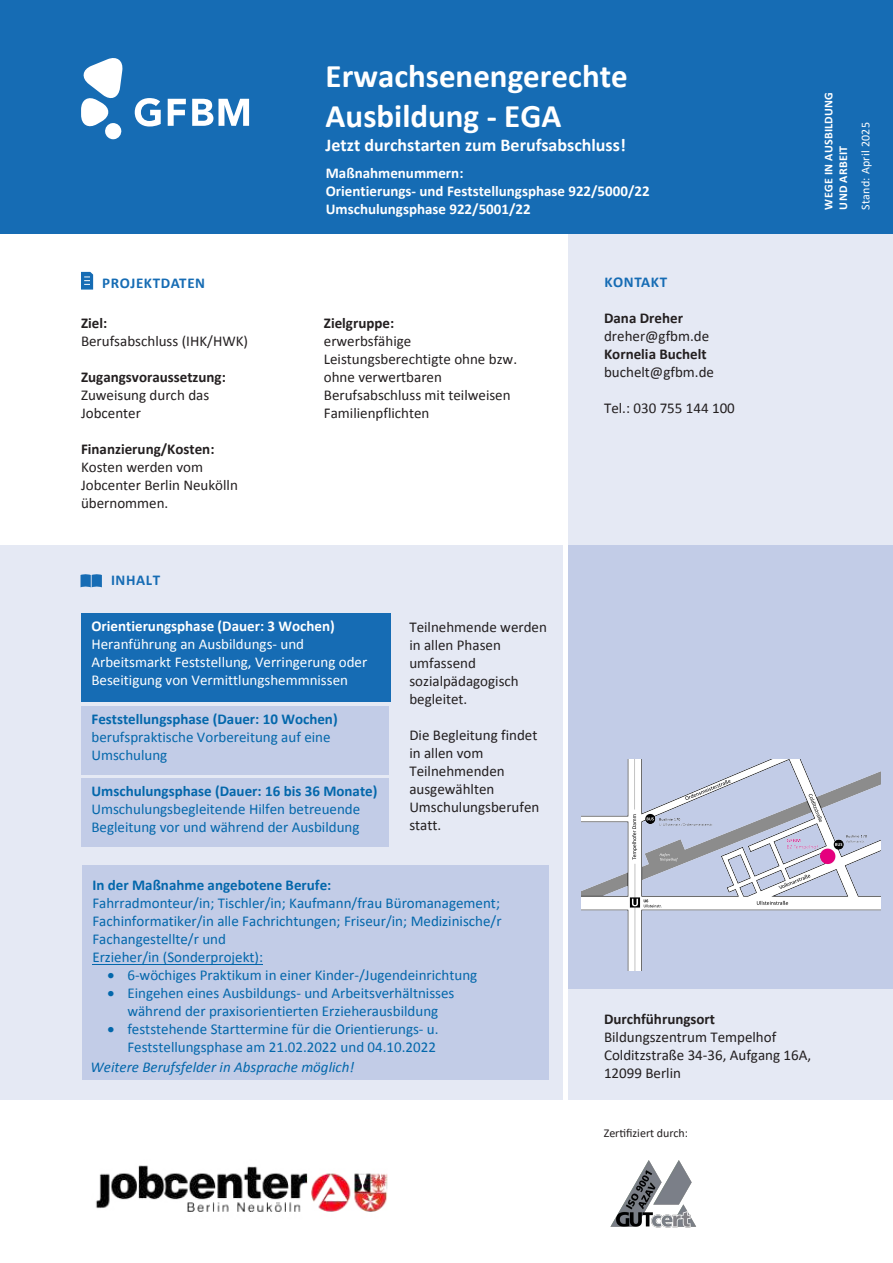
<style>
.page{position:relative;width:893px;height:1263px;background:#fff}
.page>*{position:absolute;margin:0;border:0;box-sizing:border-box;transform-origin:0 0}
.t1{font:700 33px/39.6px "Calibri";color:#fff}
.t2{font:700 18px "Calibri";color:#fff}
.t3{font:15px/18px "Calibri";color:#0367ab}
.t4{font:15px/18px "Calibri";color:#231f20}
.t5{font:15px/18px "Calibri";color:#fff}
.t6{font:700 15px/18px "Calibri";color:#fff}
.t7{font:700 15px "Calibri";color:#231f20}
.t8{font:italic 15px "Calibri";color:#0367ab}
.t9{font:700 15px "Calibri";color:#231f20}
.t10{font:700 15px "Calibri";color:#0367ab}
.t11{font:700 15px "Calibri";letter-spacing:.04em;color:#166cb4}
.t12{font:700 12px/14.4px "Calibri";letter-spacing:.02em;color:#fff}
.t13{font:12px "Calibri";color:#231f20}
.t14{font:12px "Calibri";letter-spacing:.02em;color:#fff}
.s1{font-style:inherit}
.s2{font-weight:700}
</style>
<div class="page">
<div style="left:0;top:545px;width:563px;height:555px;background:#e5e9f4"></div>
<div style="left:82px;top:865px;width:466px;height:214px;background:#c2cce7"></div>
<div style="left:82px;top:778px;width:307px;height:68px;background:#c2cce7"></div>
<div style="left:82px;top:706px;width:307px;height:68px;background:#c2cce7"></div>
<div style="left:568px;top:233px;width:325px;height:867px;background:#e5e9f4"></div>
<div style="left:568px;top:545px;width:325px;height:444px;background:#c2cce7"></div>
<div style="left:0;top:0;width:893px;height:234px;background:#166cb4"></div>
<svg style="left:135px;top:98px;width:26px;height:29px"></svg>
<svg style="left:168px;top:99px;width:18px;height:27px"></svg>
<svg style="left:192px;top:99px;width:57px;height:27px"></svg>
<svg style="left:81px;top:58px;width:42px;height:81px"></svg>
<svg style="left:81px;top:272px;width:12px;height:18px"></svg>
<svg style="left:81px;top:574px;width:21px;height:13px"></svg>
<div style="left:81px;top:613px;width:310px;height:89px;background:#166cb4"></div>
<hr style="left:93px;top:964px;width:170px;height:1px;background:#0367ab">
<img style="left:96px;top:1165px;width:292px;height:47px">
<img style="left:610px;top:1160px;width:86px;height:68px">
<img style="left:581px;top:759px;width:299px;height:211px">
<p class="t11" style="left:102px;top:273px;width:104px">PROJEKTDATEN</p>
<p class="t7" style="left:81px;top:313px;width:28px">Ziel:</p>
<p class="t4" style="left:81px;top:332px;width:169px">Berufsabschluss (IHK/HWK)</p>
<p class="t7" style="left:81px;top:367px;width:146px">Zugangsvoraussetzung:</p>
<p class="t4" style="left:81px;top:385px;width:130px">Zuweisung durch das<br>Jobcenter</p>
<p class="t7" style="left:81px;top:439px;width:135px">Finanzierung/Kosten:</p>
<p class="t4" style="left:81px;top:458px;width:158px">Kosten werden vom<br>Jobcenter Berlin Neukölln übernommen.</p>
<h1 class="t1" style="left:326px;top:56px;width:304px">Erwachsenengerechte<br>Ausbildung - EGA</h1>
<p class="t2" style="left:326px;top:132px;width:302px">Jetzt durchstarten zum Berufsabschluss!</p>
<p class="t6" style="left:326px;top:164px;width:325px"><span class="s1">Maßnahmenummern:<br></span>Orientierungs- und Feststellungsphase <span class="s1">922/5000</span>/22<br>Umschulungsphase <span class="s1">922/5001/22</span></p>
<p class="t9" style="left:324px;top:312px;width:72px">Zielgruppe:</p>
<p class="t4" style="left:324px;top:332px;width:195px">erwerbsfähige<br>Leistungsberechtigte ohne bzw. ohne verwertbaren<br>Berufsabschluss mit teilweisen<br>Familienpflichten</p>
<p class="t11" style="left:604px;top:273px;width:64px">KONTAKT</p>
<p class="t9" style="left:604px;top:308px;width:80px">Dana Dreher</p>
<p class="t4" style="left:604px;top:327px;width:107px">dreher@gfbm.de</p>
<p class="t9" style="left:604px;top:344px;width:104px">Kornelia Buchelt</p>
<p class="t4" style="left:604px;top:363px;width:111px">buchelt@gfbm.de</p>
<p class="t4" style="left:604px;top:399px;width:132px">Tel.: 030 755 144 100</p>
<p class="t12" style="left:821px;top:210px;width:119px;rotate:-90deg">WEGE IN AUSBILDUNG<br>UND ARBEIT</p>
<p class="t14" style="left:857px;top:210px;width:89px;rotate:-90deg">Stand: April 2025</p>
<p class="t11" style="left:111px;top:570px;width:51px">INHALT</p>
<p class="t5" style="left:91px;top:617px;width:277px"><span class="s2">Orientierungsphase</span> <span class="s2">(Dauer: 3 Wochen)<br></span>Heranführung an Ausbildungs- und Arbeitsmarkt Feststellung, Verringerung oder Beseitigung von Vermittlungshemmnissen</p>
<p class="t4" style="left:409px;top:618px;width:139px">Teilnehmende werden in allen Phasen umfassend sozialpädagogisch begleitet.</p>
<p class="t4" style="left:409px;top:725px;width:132px">Die Begleitung findet in allen vom<br>Teilnehmenden ausgewählten<br>Umschulungsberufen statt.</p>
<p class="t3" style="left:92px;top:710px;width:248px"><span class="s2">Feststellungsphase</span> <span class="s2">(Dauer: 10 Wochen) </span>berufspraktische Vorbereitung auf eine<br>Umschulung</p>
<p class="t3" style="left:91px;top:782px;width:287px"><span class="s2">Umschulungsphase</span> <span class="s2">(Dauer: 16 bis 36 Monate)<br></span>Umschulungsbegleitende Hilfen betreuende<br>Begleitung vor und während der Ausbildung</p>
<p class="t10" style="left:92px;top:874px;width:241px">In der Maßnahme angebotene Berufe:</p>
<p class="t3" style="left:92px;top:893px;width:411px">Fahrradmonteur/in; Tischler/in; Kaufmann/frau Büromanagement; Fachinformatiker/in alle Fachrichtungen; Friseur/in; Medizinische/r Fachangestellte/r und<br>Erzieher/in (Sonderprojekt):</p>
<p class="t3" style="left:107px;top:966px;width:371px">• 6-wöchiges Praktikum in einer Kinder-/Jugendeinrichtung</p>
<p class="t3" style="left:107px;top:984px;width:348px;text-align:center">• Eingehen eines Ausbildungs- und Arbeitsverhältnisses während der praxisorientierten Erzieherausbildung</p>
<p class="t3" style="left:107px;top:1020px;width:333px;text-align:right">• feststehende Starttermine für die Orientierungs- u.<br>Feststellungsphase am 21.02.2022 und 04.10.2022</p>
<p class="t8" style="left:91px;top:1057px;width:265px">Weitere Berufsfelder in Absprache möglich!</p>
<p class="t7" style="left:604px;top:1009px;width:113px">Durchführungsort</p>
<p class="t4" style="left:604px;top:1027px;width:209px">Bildungszentrum Tempelhof<br>Colditzstraße 34-36, Aufgang 16A,<br>12099 Berlin</p>
<p class="t13" style="left:604px;top:1124px;width:86px">Zertifiziert durch:</p>
</div>
